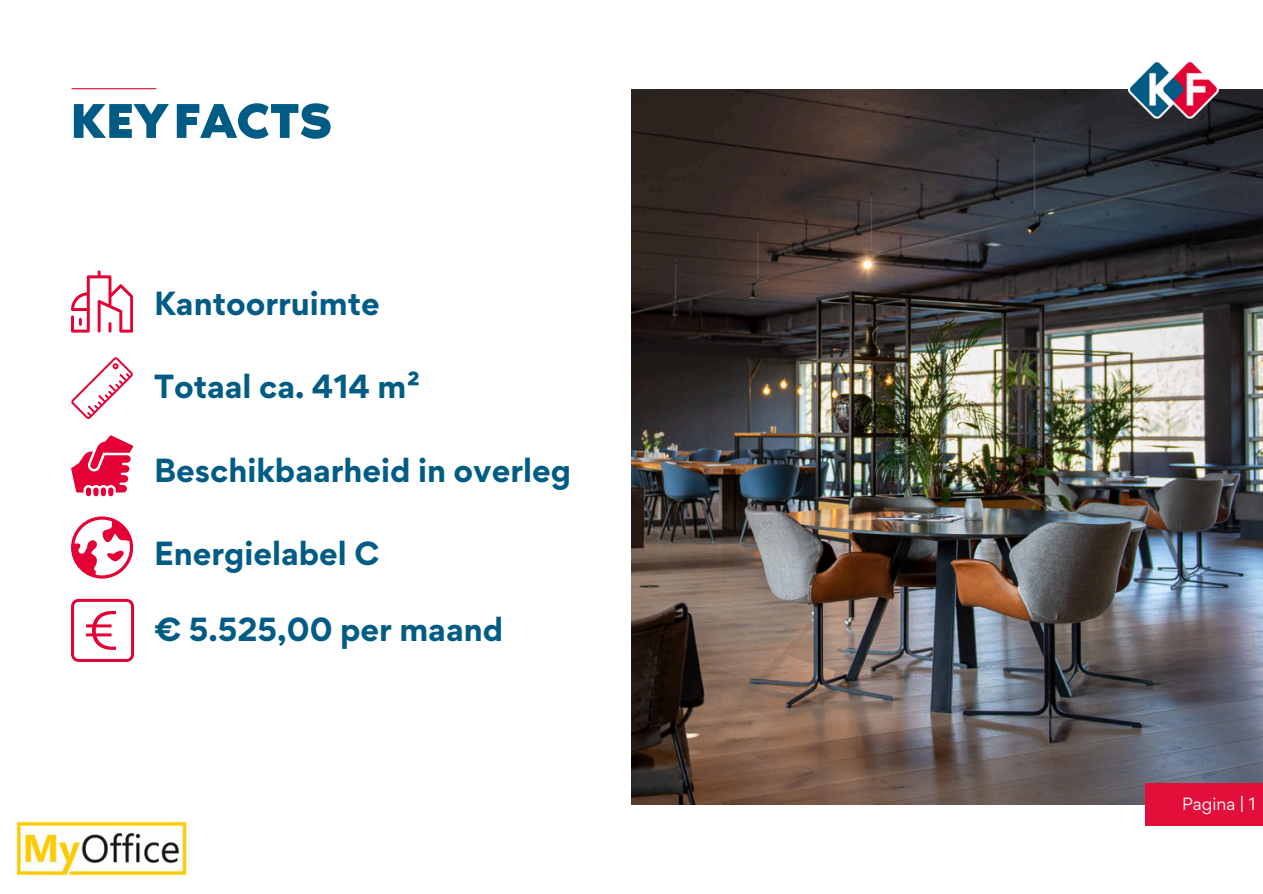
<style>
.page{position:relative;width:1263px;height:894px;background:#fff}
.page>*{position:absolute;margin:0;border:0;box-sizing:border-box;transform-origin:0 0}
.t1{font:61.35px "RTL Media Pro Medium";color:#005c84}
.t2{font:700 29.85px "Gordita";color:#005c84}
.t3{font:15.75px "Gordita";color:#fff}
</style>
<div class="page">
<hr style="left:72px;top:88px;width:84px;height:1px;background:#e10f3a">
<img style="left:631px;top:89px;width:632px;height:715px">
<img style="left:1128px;top:62px;width:90px;height:57px">
<svg style="left:71px;top:516px;width:62px;height:62px"></svg>
<svg style="left:71px;top:357px;width:62px;height:62px"></svg>
<svg style="left:71px;top:598px;width:63px;height:63px"></svg>
<svg style="left:71px;top:435px;width:62px;height:61px"></svg>
<svg style="left:71px;top:270px;width:62px;height:62px"></svg>
<div style="left:1146px;top:782px;width:117px;height:43px;background:#e10f3a"></div>
<img style="left:14px;top:821px;width:177px;height:56px">
<p class="t1" style="left:71px;top:94px;width:262px">KEYFACTS</p>
<p class="t2" style="left:154px;top:283px;width:227px">Kantoorruimte</p>
<p class="t2" style="left:154px;top:366px;width:268px">Totaal ca. 414 m²</p>
<p class="t2" style="left:154px;top:449px;width:419px">Beschikbaarheid in overleg</p>
<p class="t2" style="left:154px;top:533px;width:227px">Energielabel C</p>
<p class="t2" style="left:154px;top:609px;width:351px">€ 5.525,00 per maand</p>
<h2 class="t3" style="left:1182px;top:793px;width:75px">Pagina | 1</h2>
</div>
